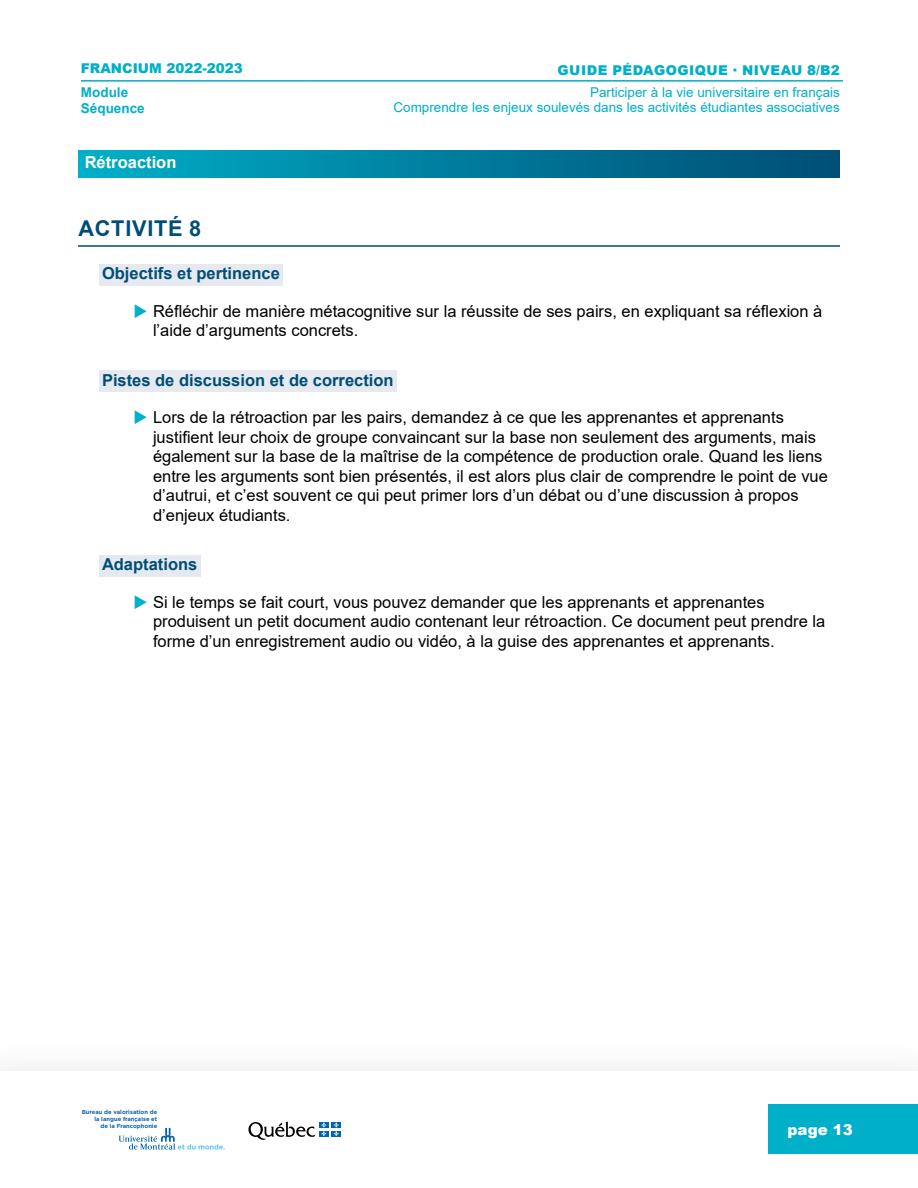
<style>
.page{position:relative;width:918px;height:1188px;background:#fff}
.page>*{position:absolute;margin:0;border:0;box-sizing:border-box;transform-origin:0 0}
.t1{font:700 21.75px "Arial";letter-spacing:.035em;color:#004e75}
.t2{font:16.5px/19.5px "Arial";color:#000}
.t3{font:700 16.5px "Arial";color:#004e75}
.t4{font:700 16.5px "Arial";color:#fff}
.t5{font:900 15px "Arial";color:#fff}
.t6{font:13.5px "Arial";color:#00afc8}
.t7{font:900 13.5px "Arial";letter-spacing:.035em;color:#00afc8}
.t8{font:900 13.5px "Arial";letter-spacing:.015em;color:#00afc8}
.t9{font:700 13.5px "Arial";color:#00afc8}
.t10{font:700 5.85px/6.8px "Gotham";color:#0f65af;text-align:right}
.s1{color:#00afc8}
</style>
<div class="page">
<div style="left:768px;top:1105px;width:150px;height:49px;background:#00afc8"></div>
<hr style="left:81px;top:80px;width:228px;height:2px;background:#00afc8">
<hr style="left:309px;top:80px;width:534px;height:2px;background:#00afc8">
<div style="left:78px;top:150px;width:762px;height:27px;background:linear-gradient(to right,#00aec8,#004c74)"></div>
<hr style="left:78px;top:245px;width:762px;height:2px;background:#004e75">
<div style="left:99px;top:264px;width:184px;height:21px;background:#e7e9f0"></div>
<div style="left:99px;top:370px;width:298px;height:22px;background:#e7e9f0"></div>
<div style="left:99px;top:555px;width:101px;height:21px;background:#e7e9f0"></div>
<div style="left:319px;top:1122px;width:10px;height:6px;background:#0063af"></div>
<div style="left:331px;top:1122px;width:10px;height:6px;background:#0063af"></div>
<div style="left:319px;top:1131px;width:10px;height:6px;background:#0063af"></div>
<svg style="left:248px;top:1122px;width:78px;height:18px"></svg>
<div style="left:331px;top:1131px;width:10px;height:6px;background:#0063af"></div>
<svg style="left:334px;top:1122px;width:5px;height:14px"></svg>
<svg style="left:119px;top:1128px;width:106px;height:22px"></svg>
<p class="t8" style="left:81px;top:59px;width:164px">FRANCIUM 2022-2023</p>
<p class="t7" style="left:558px;top:60px;width:284px">GUIDE PÉDAGOGIQUE · NIVEAU 8/B2</p>
<p class="t9" style="left:81px;top:82px;width:49px">Module</p>
<p class="t6" style="left:590px;top:83px;width:251px">Participer à la vie universitaire en français</p>
<p class="t9" style="left:81px;top:99px;width:65px">Séquence</p>
<p class="t6" style="left:393px;top:98px;width:448px">Comprendre les enjeux soulevés dans les activités étudiantes associatives</p>
<p class="t4" style="left:85px;top:151px;width:93px">Rétroaction</p>
<h1 class="t1" style="left:78px;top:213px;width:124px">ACTIVITÉ 8</h1>
<p class="t3" style="left:102px;top:262px;width:179px">Objectifs et pertinence</p>
<p class="t2" style="left:153px;top:301px;width:671px;text-indent:-20px"><span class="s1">◆</span> Réfléchir de manière métacognitive sur la réussite de ses pairs, en expliquant sa réflexion à l’aide d’arguments concrets.</p>
<p class="t3" style="left:102px;top:368px;width:293px">Pistes de discussion et de correction</p>
<p class="t2" style="left:153px;top:407px;width:676px;text-indent:-20px"><span class="s1">◆</span> Lors de la rétroaction par les pairs, demandez à ce que les apprenantes et apprenants justifient leur choix de groupe convaincant sur la base non seulement des arguments, mais également sur la base de la maîtrise de la compétence de production orale. Quand les liens entre les arguments sont bien présentés, il est alors plus clair de comprendre le point de vue d’autrui, et c’est souvent ce qui peut primer lors d’un débat ou d’une discussion à propos d’enjeux étudiants.</p>
<p class="t3" style="left:102px;top:553px;width:97px">Adaptations</p>
<p class="t2" style="left:153px;top:592px;width:674px;text-indent:-20px"><span class="s1">◆</span> Si le temps se fait court, vous pouvez demander que les apprenants et apprenantes produisent un petit document audio contenant leur rétroaction. Ce document peut prendre la forme d’un enregistrement audio ou vidéo, à la guise des apprenantes et apprenants.</p>
<p class="t10" style="left:82px;top:1109px;width:77px">Bureau de valorisation de la langue française et<br>de la Francophonie</p>
<p class="t5" style="left:788px;top:1119px;width:67px">page 13</p>
</div>
